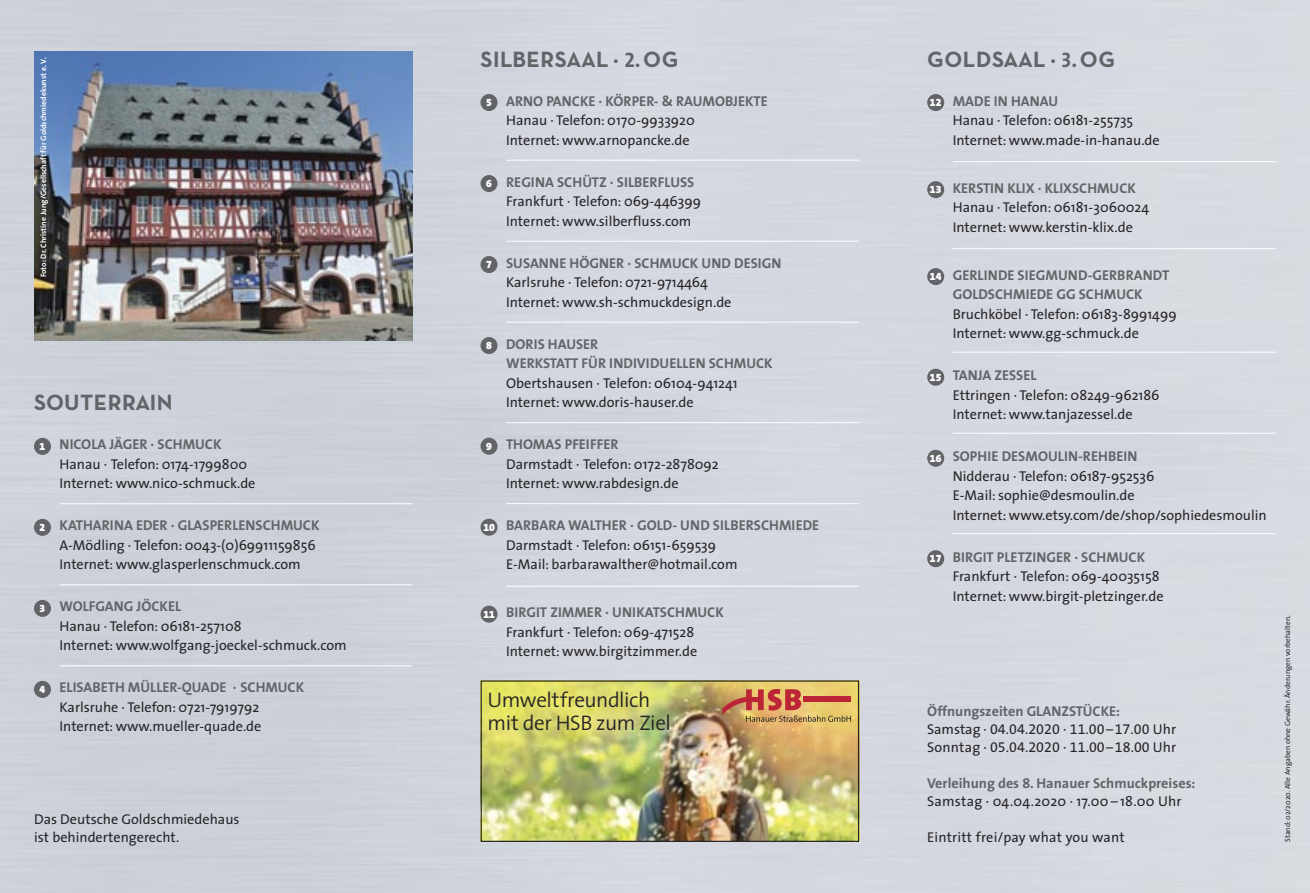
<style>
.page{position:relative;width:1310px;height:893px;background:#fff}
.page>*{position:absolute;margin:0;border:0;box-sizing:border-box;transform-origin:0 0}
.t1{font:22.5px "Neutra Text TF Bold SC";letter-spacing:.025em;color:#636467}
.t2{font:300 21.15px/22.8px "The Sans";letter-spacing:-.025em;color:#262526}
.t3{font:14.25px/19.5px "The Sans";color:#272526}
.t4{font:700 14.25px/19.5px "The Sans";color:#636467}
.t5{font:14.25px "The Sans Expert";letter-spacing:.005em;color:#272526}
.t6{font:10.5px "The Sans Black Expert";color:#fff}
.t7{font:700 7.8px "The Sans";color:#fff}
.t8{font:7.5px "The Sans";color:#272526}
.s1{font-weight:700;color:#636467}
.s2{font-family:"The Sans Bold Caps";font-size:21px}
.s3{font-weight:400;color:#272526}
.s4{font-family:"The Sans"}
.s5{font-family:"The Sans Caps"}
.s6{font-family:"The Sans Bold Caps";font-weight:400}
</style>
<div class="page">
<img style="left:0;top:0;width:1310px;height:893px">
<hr style="left:60px;top:503px;width:352px;height:1px;background:#fff">
<hr style="left:60px;top:584px;width:352px;height:1px;background:#fff">
<hr style="left:60px;top:665px;width:352px;height:1px;background:#fff">
<div style="left:34px;top:438px;width:17px;height:17px;background:#636467;border-radius:50%"></div>
<div style="left:34px;top:519px;width:17px;height:17px;background:#636467;border-radius:50%"></div>
<div style="left:34px;top:600px;width:17px;height:17px;background:#636467;border-radius:50%"></div>
<div style="left:34px;top:681px;width:17px;height:17px;background:#636467;border-radius:50%"></div>
<hr style="left:506px;top:160px;width:353px;height:1px;background:#fff">
<hr style="left:506px;top:241px;width:353px;height:1px;background:#fff">
<hr style="left:506px;top:322px;width:353px;height:1px;background:#fff">
<hr style="left:506px;top:422px;width:353px;height:1px;background:#fff">
<hr style="left:506px;top:503px;width:353px;height:1px;background:#fff">
<hr style="left:506px;top:586px;width:353px;height:1px;background:#fff">
<div style="left:480px;top:94px;width:17px;height:17px;background:#636467;border-radius:50%"></div>
<div style="left:480px;top:175px;width:17px;height:17px;background:#636467;border-radius:50%"></div>
<div style="left:480px;top:256px;width:17px;height:17px;background:#636467;border-radius:50%"></div>
<div style="left:480px;top:519px;width:17px;height:17px;background:#636467;border-radius:50%"></div>
<div style="left:480px;top:606px;width:17px;height:17px;background:#636467;border-radius:50%"></div>
<div style="left:480px;top:337px;width:17px;height:17px;background:#636467;border-radius:50%"></div>
<div style="left:480px;top:438px;width:17px;height:17px;background:#636467;border-radius:50%"></div>
<hr style="left:952px;top:161px;width:324px;height:1px;background:#fff">
<hr style="left:952px;top:248px;width:324px;height:1px;background:#fff">
<hr style="left:952px;top:352px;width:324px;height:1px;background:#fff">
<hr style="left:952px;top:433px;width:324px;height:1px;background:#fff">
<hr style="left:952px;top:533px;width:324px;height:1px;background:#fff">
<div style="left:927px;top:450px;width:17px;height:17px;background:#636467;border-radius:50%"></div>
<div style="left:927px;top:550px;width:17px;height:17px;background:#636467;border-radius:50%"></div>
<div style="left:927px;top:369px;width:17px;height:17px;background:#636467;border-radius:50%"></div>
<div style="left:927px;top:268px;width:17px;height:17px;background:#636467;border-radius:50%"></div>
<div style="left:927px;top:94px;width:17px;height:17px;background:#636467;border-radius:50%"></div>
<div style="left:927px;top:181px;width:17px;height:17px;background:#636467;border-radius:50%"></div>
<img style="left:34px;top:51px;width:378px;height:289px">
<img style="left:482px;top:682px;width:375px;height:158px">
<svg style="left:722px;top:689px;width:129px;height:33px;background:#cd8c5a"></svg>
<div style="left:480px;top:680px;width:379px;height:162px;border:1px solid #262526"></div>
<p class="t7" style="left:41px;top:277px;width:222px;rotate:-90deg">Foto: Dr. Christine Jung/Gesellschaft für Goldschmiedekunst e. V.</p>
<p class="t1" style="left:34px;top:395px;width:140px">SOUTERRAIN</p>
<p class="t4" style="left:60px;top:436px;width:163px">NICOLA JÄGER · SCHMUCK</p>
<p class="t3" style="left:60px;top:456px;width:189px">Hanau · Telefon: 0174-1799800</p>
<p class="t3" style="left:60px;top:475px;width:197px">Internet: www.nico-schmuck.de</p>
<p class="t3" style="left:60px;top:517px;width:261px"><span class="s1">KATHARINA EDER · GLASPERLENSCHMUCK<br></span>A-Mödling · Telefon: 0043-(0)69911159856</p>
<p class="t3" style="left:60px;top:556px;width:243px">Internet: www.glasperlenschmuck.com</p>
<p class="t3" style="left:60px;top:598px;width:183px"><span class="s1">WOLFGANG JÖCKEL<br></span>Hanau · Telefon: 06181-257108</p>
<p class="t3" style="left:60px;top:637px;width:289px">Internet: www.wolfgang-joeckel-schmuck.com</p>
<p class="t4" style="left:60px;top:679px;width:246px">ELISABETH MÜLLER-QUADE · SCHMUCK</p>
<p class="t3" style="left:60px;top:699px;width:201px">Karlsruhe · Telefon: 0721-7919792</p>
<p class="t3" style="left:60px;top:718px;width:203px">Internet: www.mueller-quade.de</p>
<p class="t6" style="left:40px;top:440px;width:7px">1</p>
<p class="t6" style="left:40px;top:521px;width:7px">2</p>
<p class="t6" style="left:40px;top:602px;width:7px">3</p>
<p class="t6" style="left:40px;top:683px;width:7px">4</p>
<p class="t3" style="left:34px;top:811px;width:207px">Das Deutsche Goldschmiedehaus</p>
<p class="t3" style="left:34px;top:829px;width:147px">ist behindertengerecht.</p>
<p class="t1" style="left:480px;top:51px;width:199px">SILBERSAAL · <span class="s2">2</span>. OG</p>
<p class="t4" style="left:506px;top:93px;width:263px">ARNO PANCKE · KÖRPER- &amp; RAUMOBJEKTE<br><span class="s3">Hanau · Telefon: 0170-9933920</span></p>
<p class="t3" style="left:506px;top:132px;width:185px">Internet: www.arnopancke.de</p>
<p class="t3" style="left:506px;top:174px;width:196px"><span class="s1">REGINA SCHÜTZ · SILBERFLUSS<br></span>Frankfurt · Telefon: 069-446399</p>
<p class="t3" style="left:506px;top:213px;width:187px">Internet: www.silberfluss.com</p>
<p class="t4" style="left:506px;top:255px;width:277px">SUSANNE HÖGNER · SCHMUCK UND DESIGN<br><span class="s3">Karlsruhe · Telefon: 0721-9714464</span></p>
<p class="t3" style="left:506px;top:294px;width:227px">Internet: www.sh-schmuckdesign.de</p>
<p class="t4" style="left:506px;top:336px;width:268px">DORIS HAUSER<br>WERKSTATT FÜR INDIVIDUELLEN SCHMUCK</p>
<p class="t3" style="left:506px;top:375px;width:233px">Obertshausen · Telefon: 06104-941241</p>
<p class="t3" style="left:506px;top:394px;width:189px">Internet: www.doris-hauser.de</p>
<p class="t3" style="left:506px;top:436px;width:214px"><span class="s1">THOMAS PFEIFFER<br></span>Darmstadt · Telefon: 0172-2878092</p>
<p class="t3" style="left:506px;top:475px;width:174px">Internet: www.rabdesign.de</p>
<p class="t4" style="left:506px;top:517px;width:315px">BARBARA WALTHER · GOLD- UND SILBERSCHMIEDE<br><span class="s3">Darmstadt · Telefon: 06151-659539</span></p>
<p class="t3" style="left:506px;top:556px;width:233px">E-Mail: barbarawalther@hotmail.com</p>
<p class="t3" style="left:506px;top:604px;width:219px"><span class="s1">BIRGIT ZIMMER · UNIKATSCHMUCK<br></span>Frankfurt · Telefon: 069-471528<br>Internet: www.birgitzimmer.de</p>
<p class="t6" style="left:486px;top:96px;width:7px">5</p>
<p class="t6" style="left:486px;top:177px;width:7px">6</p>
<p class="t6" style="left:486px;top:258px;width:7px">7</p>
<p class="t6" style="left:486px;top:339px;width:7px">8</p>
<p class="t6" style="left:486px;top:440px;width:7px">9</p>
<p class="t6" style="left:483px;top:521px;width:13px">10</p>
<p class="t6" style="left:483px;top:608px;width:13px">11</p>
<p class="t2" style="left:487px;top:689px;width:185px">Umweltfreundlich mit der HSB zum Ziel</p>
<p class="t1" style="left:927px;top:51px;width:189px">GOLDSAAL · <span class="s2">3</span>. OG</p>
<p class="t3" style="left:952px;top:93px;width:182px"><span class="s1">MADE IN HANAU<br></span>Hanau · Telefon: 06181-255735</p>
<p class="t3" style="left:952px;top:132px;width:209px">Internet: www.made-in-hanau.de</p>
<p class="t3" style="left:952px;top:180px;width:198px"><span class="s1">KERSTIN KLIX · KLIXSCHMUCK<br></span>Hanau · Telefon: 06181-3060024</p>
<p class="t3" style="left:952px;top:219px;width:182px">Internet: www.kerstin-klix.de</p>
<p class="t4" style="left:952px;top:267px;width:218px">GERLINDE SIEGMUND-GERBRANDT</p>
<p class="t3" style="left:952px;top:286px;width:225px"><span class="s1">GOLDSCHMIEDE GG SCHMUCK<br></span>Bruchköbel · Telefon: 06183-8991499</p>
<p class="t3" style="left:952px;top:325px;width:188px">Internet: www.gg-schmuck.de</p>
<p class="t3" style="left:952px;top:367px;width:208px"><span class="s1">TANJA ZESSEL<br></span>Ettringen · Telefon: 08249-962186</p>
<p class="t3" style="left:952px;top:406px;width:181px">Internet: www.tanjazessel.de</p>
<p class="t3" style="left:952px;top:448px;width:203px"><span class="s1">SOPHIE DESMOULIN-REHBEIN<br></span>Nidderau · Telefon: 06187-952536</p>
<p class="t3" style="left:952px;top:487px;width:183px">E-Mail: sophie@desmoulin.de</p>
<p class="t3" style="left:952px;top:507px;width:315px">Internet: www.etsy.com/de/shop/sophiedesmoulin</p>
<p class="t3" style="left:952px;top:549px;width:208px"><span class="s1">BIRGIT PLETZINGER · SCHMUCK<br></span>Frankfurt · Telefon: 069-40035158</p>
<p class="t3" style="left:952px;top:588px;width:212px">Internet: www.birgit-pletzinger.de</p>
<p class="t6" style="left:930px;top:96px;width:13px">12</p>
<p class="t6" style="left:930px;top:183px;width:13px">13</p>
<p class="t6" style="left:930px;top:270px;width:13px">14</p>
<p class="t6" style="left:930px;top:371px;width:13px">15</p>
<p class="t6" style="left:930px;top:452px;width:13px">16</p>
<p class="t6" style="left:930px;top:552px;width:13px">17</p>
<p class="t4" style="left:927px;top:702px;width:194px">Öffnungszeiten GLANZSTÜCKE:</p>
<p class="t5" style="left:927px;top:720px;width:250px"><span class="s4">Samstag</span> <span class="s5">·</span> 04.04.2020 · 11.00<span class="s4">–</span>17.00 <span class="s4">Uhr</span></p>
<p class="t5" style="left:927px;top:738px;width:250px"><span class="s4">Sonntag</span> <span class="s5">·</span> 05.04.2020 · 11.00<span class="s4">–</span>18.00 <span class="s4">Uhr</span></p>
<p class="t4" style="left:927px;top:774px;width:270px">Verleihung des <span class="s6">8</span>. Hanauer Schmuckpreises:</p>
<p class="t3" style="left:927px;top:792px;width:256px">Samstag · 04.04.2020 · 17.00– 18.00 Uhr</p>
<p class="t3" style="left:927px;top:828px;width:199px">Eintritt frei/pay what you want</p>
<p class="t8" style="left:1284px;top:842px;width:228px;rotate:-90deg">Stand: 02/2020. Alle Angaben ohne Gewähr. Änderungen vorbehalten.</p>
</div>
